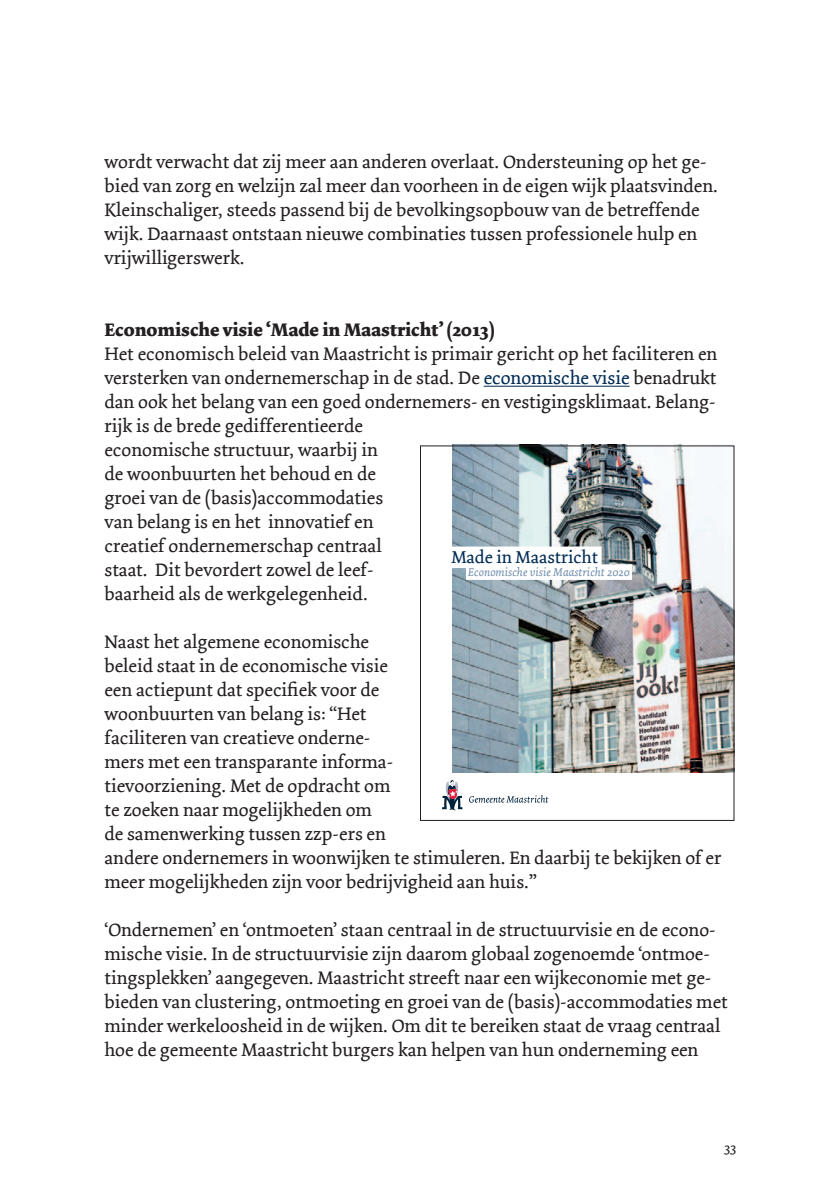
<style>
.page{position:relative;width:840px;height:1191px;background:#fff}
.page>*{position:absolute;margin:0;border:0;box-sizing:border-box;transform-origin:0 0}
.t1{font:19px/24px "Dolly";color:#231f20}
.t2{font:700 19px "Dolly";color:#231f20}
.t3{font:18px "Dolly";color:#002c55}
.t4{font:14px "Dolly";color:#231f20}
.t5{font:italic 12px "Dolly";color:#728faf}
.s1{color:#002c55}
</style>
<div class="page">
<hr style="left:483px;top:386px;width:146px;height:1px;background:#002c55">
<img style="left:452px;top:447px;width:280px;height:325px">
<svg style="left:442px;top:780px;width:20px;height:30px"></svg>
<svg style="left:469px;top:795px;width:79px;height:7px"></svg>
<div style="left:451px;top:546px;width:150px;height:22px;background:#fff"></div>
<div style="left:465px;top:564px;width:166px;height:16px;background:#fff"></div>
<div style="left:420px;top:445px;width:314px;height:376px;border:1px solid #231f20"></div>
<p class="t1" style="left:104px;top:150px;width:614px">wordt verwacht dat zij meer aan anderen overlaat. Ondersteuning op het ge&shy;bied van zorg en welzijn zal meer dan voorheen in de eigen wijk plaatsvinden.<br>Kleinschaliger, steeds passend bij de bevolkingsopbouw van de betreffende wijk. Daarnaast ontstaan nieuwe combinaties tussen professionele hulp en vrijwilligerswerk.</p>
<p class="t2" style="left:104px;top:318px;width:391px">Economische visie ‘Made in Maastricht’ (2013)</p>
<p class="t1" style="left:104px;top:342px;width:614px">Het economisch beleid van Maastricht is primair gericht op het faciliteren en versterken van ondernemerschap in de stad. De <span class="s1">economische visie</span> benadrukt dan ook het belang van een goed ondernemers- en vestigingsklimaat. Belang&shy;rijk is de brede gedifferentieerde<br>economische structuur, waarbij in<br>de woonbuurten het behoud en de<br>groei van de (basis)accommodaties<br>van belang is en het innovatief en<br>creatief ondernemerschap centraal<br>staat. Dit bevordert zowel de leef-<br>baarheid als de werkgelegenheid.</p>
<p class="t1" style="left:104px;top:630px;width:618px">Naast het algemene economische<br>beleid staat in de economische visie<br>een actiepunt dat specifiek voor de<br>woonbuurten van belang is: “Het<br>faciliteren van creatieve onderne-<br>mers met een transparante informa-<br>tievoorziening. Met de opdracht om<br>te zoeken naar mogelijkheden om<br>de samenwerking tussen zzp-ers en<br>andere ondernemers in woonwijken te stimuleren. En daarbij te bekijken of er meer mogelijkheden zijn voor bedrijvigheid aan huis.”</p>
<p class="t1" style="left:104px;top:918px;width:624px">‘Ondernemen’ en ‘ontmoeten’ staan centraal in de structuurvisie en de econo&shy;mische visie. In de structuurvisie zijn daarom globaal zogenoemde ‘ontmoe&shy;tingsplekken’ aangegeven. Maastricht streeft naar een wijkeconomie met ge&shy;bieden van clustering, ontmoeting en groei van de (basis)-accommodaties met minder werkeloosheid in de wijken. Om dit te bereiken staat de vraag centraal hoe de gemeente Maastricht burgers kan helpen van hun onderneming een</p>
<p class="t3" style="left:451px;top:546px;width:148px">Made in Maastricht</p>
<p class="t5" style="left:468px;top:565px;width:163px">Economische visie Maastricht 2020</p>
<p class="t4" style="left:724px;top:1139px;width:13px">33</p>
</div>
